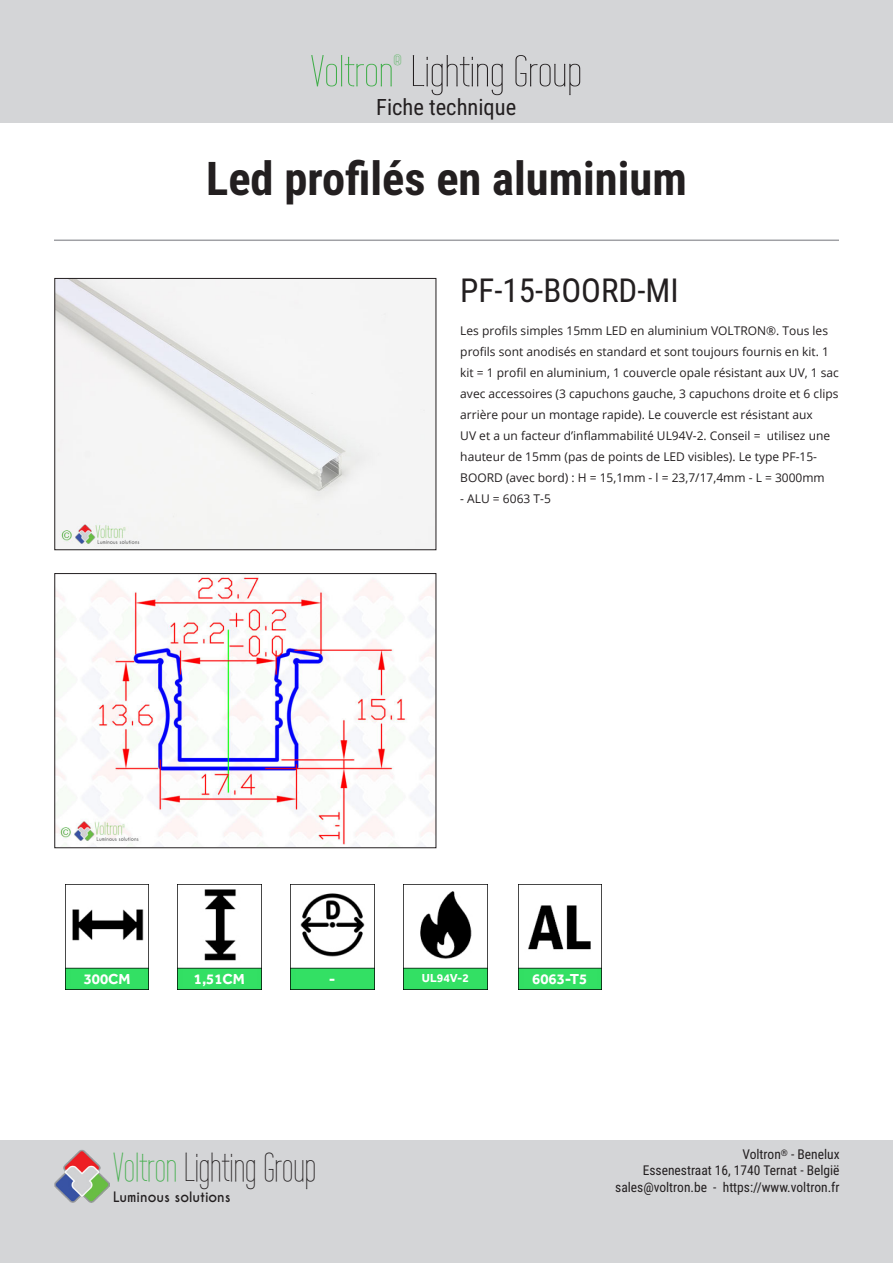
<style>
.page{position:relative;width:893px;height:1263px;background:#fff}
.page>*{position:absolute;margin:0;border:0;box-sizing:border-box;transform-origin:0 0}
.t1{font:700 46.5px "Roboto Condensed";color:#231f20}
.t2{font:43.5px "Wire One";color:#231f20;scale:1.2 1}
.t3{font:40.5px "Wire One";color:#231f20}
.t4{font:33px "Roboto Condensed";color:#231f20}
.t5{font:22.5px "Roboto Condensed";color:#231f20}
.t6{font:700 15px "Effra";color:#fff}
.t7{font:15px "Wire One";color:#40ae49;scale:1.2 1}
.t8{font:13.5px/16.5px "Roboto Condensed";color:#231f20;text-align:right}
.t9{font:700 13.5px "Caviar Dreams";color:#231f20}
.t10{font:12px/21px "Open Sans";color:#231f20}
.t11{font:700 12px "Effra";color:#fff}
.s1{color:#40ae49}
</style>
<div class="page">
<div style="left:0;top:1141px;width:893px;height:122px;background:#d4d5d7"></div>
<img style="left:55px;top:1150px;width:54px;height:53px">
<div style="left:0;top:0;width:893px;height:122px;background:#d4d5d7"></div>
<hr style="left:54px;top:239px;width:785px;height:2px;background:#a0a1a5">
<img style="left:56px;top:280px;width:378px;height:268px">
<div style="left:54px;top:278px;width:382px;height:272px;border:1px solid #231f20"></div>
<img style="left:65px;top:884px;width:84px;height:105px">
<img style="left:291px;top:884px;width:83px;height:105px">
<img style="left:404px;top:884px;width:83px;height:105px">
<img style="left:178px;top:884px;width:83px;height:105px">
<img style="left:518px;top:884px;width:83px;height:105px">
<img style="left:56px;top:576px;width:378px;height:270px">
<div style="left:54px;top:573px;width:382px;height:275px;border:1px solid #231f20"></div>
<p class="t7" style="left:394px;top:52px;width:8px">®</p>
<h3 class="t5" style="left:376px;top:91px;width:142px">Fiche technique</h3>
<h2 class="t2" style="left:311px;top:47px;width:228px"><span class="s1">Voltron</span> Lighting Group</h2>
<h1 class="t1" style="left:206px;top:146px;width:482px">Led profilés en aluminium</h1>
<h3 class="t4" style="left:460px;top:268px;width:220px">PF-15-BOORD-MI</h3>
<p class="t10" style="left:460px;top:320px;width:380px">Les profils simples 15mm LED en aluminium VOLTRON®. Tous les profils sont anodisés en standard et sont toujours fournis en kit. 1 kit = 1 profil en aluminium, 1 couvercle opale résistant aux UV, 1 sac avec accessoires (3 capuchons gauche, 3 capuchons droite et 6 clips arrière pour un montage rapide). Le couvercle est résistant aux<br>UV et a un facteur d’inflammabilité UL94V-2. Conseil = utilisez une hauteur de 15mm (pas de points de LED visibles). Le type PF-15- BOORD (avec bord) : H = 15,1mm - l = 23,7/17,4mm - L = 3000mm</p>
<p class="t10" style="left:460px;top:488px;width:92px">- ALU = 6063 T-5</p>
<p class="t6" style="left:84px;top:969px;width:48px">300CM</p>
<p class="t6" style="left:194px;top:969px;width:53px">1,51CM</p>
<p class="t6" style="left:329px;top:969px;width:8px">-</p>
<p class="t11" style="left:422px;top:970px;width:49px">UL94V-2</p>
<p class="t6" style="left:532px;top:969px;width:57px">6063-T5</p>
<h3 class="t3" style="left:113px;top:1145px;width:204px"><span class="s1">Voltron</span> Lighting Group</h3>
<p class="t9" style="left:113px;top:1189px;width:119px">Luminous solutions</p>
<p class="t8" style="left:615px;top:1145px;width:226px">Voltron<sup>®</sup> - Benelux<br>Essenestraat 16, 1740 Ternat - België sales@voltron.be - https://www.voltron.fr</p>
</div>
